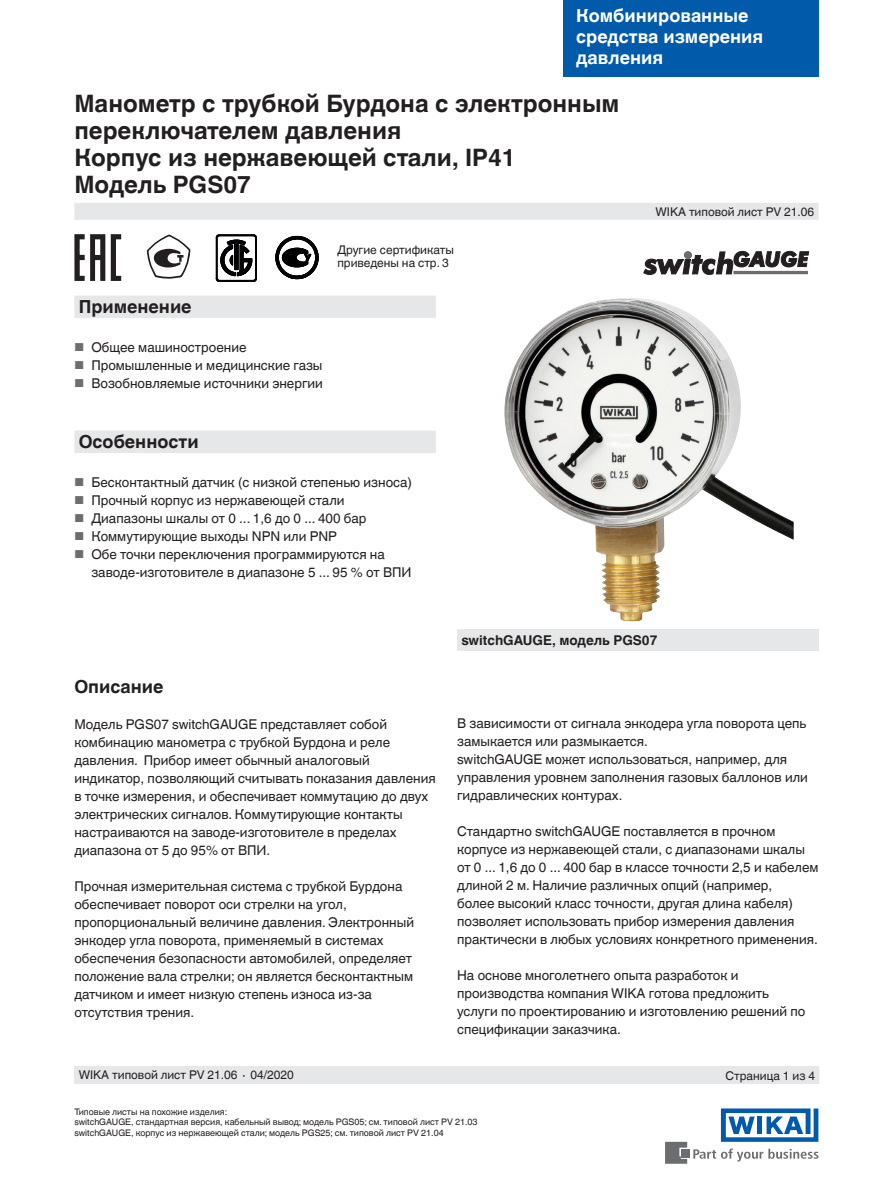
<style>
.page{position:relative;width:893px;height:1188px;background:#fff}
.page>*{position:absolute;margin:0;border:0;box-sizing:border-box;transform-origin:0 0}
.t1{font:700 24px/27px "Helvetica World";color:#231f20}
.t2{font:700 18px/21px "Helvetica World";color:#fff}
.t3{font:700 18px "Helvetica World";color:#231f20}
.t4{font:13.5px/18px "Helvetica World";color:#231f20}
.t5{font:700 13.5px "Helvetica World";color:#231f20}
.t6{font:12px/13.5px "Helvetica World";color:#231f20}
.t7{font:9px/10.5px "Helvetica World";color:#231f20}
.s1{font-size:11.55px;color:#6c6d70}
</style>
<div class="page">
<svg style="left:693px;top:1149px;width:126px;height:13px"></svg>
<div style="left:682px;top:1150px;width:8px;height:8px;background:#6c6d70"></div>
<svg style="left:665px;top:1142px;width:22px;height:22px"></svg>
<svg style="left:721px;top:1108px;width:97px;height:34px"></svg>
<div style="left:563px;top:0;width:256px;height:76px;background:#015aaa"></div>
<div style="left:74px;top:203px;width:745px;height:17px;background:#e6e7e9"></div>
<div style="left:74px;top:1066px;width:745px;height:18px;background:#e6e7e9"></div>
<img style="left:504px;top:298px;width:290px;height:324px">
<svg style="left:147px;top:235px;width:43px;height:44px"></svg>
<svg style="left:111px;top:234px;width:10px;height:47px"></svg>
<svg style="left:74px;top:234px;width:31px;height:47px"></svg>
<div style="left:457px;top:629px;width:362px;height:22px;background:#e6e7e9"></div>
<div style="left:74px;top:296px;width:362px;height:22px;background:#e6e7e9"></div>
<div style="left:74px;top:431px;width:362px;height:22px;background:#e6e7e9"></div>
<svg style="left:643px;top:251px;width:166px;height:24px"></svg>
<div style="left:684px;top:252px;width:7px;height:7px;background:#6c6d70;border-radius:50%"></div>
<div style="left:684px;top:251px;width:8px;height:8px;border:1px solid #6c6d70;border-radius:50%"></div>
<hr style="left:733px;top:271px;width:75px;height:3px;background:#6c6d70">
<svg style="left:216px;top:235px;width:41px;height:46px"></svg>
<svg style="left:276px;top:236px;width:42px;height:43px"></svg>
<h2 class="t2" style="left:576px;top:5px;width:189px">Комбинированные средства измерения давления</h2>
<h1 class="t1" style="left:74px;top:90px;width:547px">Манометр с трубкой Бурдона с электронным переключателем давления<br>Корпус из нержавеющей стали, IP41<br>Модель PGS07</h1>
<h2 class="t3" style="left:79px;top:296px;width:114px">Применение</h2>
<p class="t4" style="left:74px;top:338px;width:174px"><span class="s1">■</span> Общее машиностроение</p>
<p class="t4" style="left:74px;top:356px;width:250px"><span class="s1">■</span> Промышленные и медицинские газы</p>
<p class="t4" style="left:74px;top:374px;width:250px"><span class="s1">■</span> Возобновляемые источники энергии</p>
<p class="t6" style="left:337px;top:243px;width:118px">Другие сертификаты приведены на стр. 3</p>
<h2 class="t3" style="left:79px;top:431px;width:122px">Особенности</h2>
<p class="t4" style="left:74px;top:473px;width:339px"><span class="s1">■</span> Бесконтактный датчик (с низкой степенью износа)</p>
<p class="t4" style="left:74px;top:491px;width:272px"><span class="s1">■</span> Прочный корпус из нержавеющей стали</p>
<p class="t4" style="left:74px;top:509px;width:294px"><span class="s1">■</span> Диапазоны шкалы от 0 ... 1,6 до 0 ... 400 бар</p>
<p class="t4" style="left:74px;top:527px;width:264px"><span class="s1">■</span> Коммутирующие выходы NPN или PNP</p>
<p class="t4" style="left:91px;top:545px;width:322px;text-indent:-17px"><span class="s1">■</span> Обе точки переключения программируются на заводе-изготовителе в диапазоне 5 ... 95 % от ВПИ</p>
<p class="t6" style="left:655px;top:205px;width:160px">WIKA типовой лист PV 21.06</p>
<h2 class="t3" style="left:74px;top:676px;width:91px">Описание</h2>
<p class="t4" style="left:74px;top:715px;width:363px">Модель PGS07 switchGAUGE представляет собой комбинацию манометра с трубкой Бурдона и реле давления. Прибор имеет обычный аналоговый индикатор, позволяющий считывать показания давления в точке измерения, и обеспечивает коммутацию до двух электрических сигналов. Коммутирующие контакты настраиваются на заводе-изготовителе в пределах диапазона от 5 до 95% от ВПИ.</p>
<p class="t4" style="left:74px;top:877px;width:341px">Прочная измерительная система с трубкой Бурдона обеспечивает поворот оси стрелки на угол, пропорциональный величине давления. Электронный энкодер угла поворота, применяемый в системах обеспечения безопасности автомобилей, определяет положение вала стрелки; он является бесконтактным датчиком и имеет низкую степень износа из-за отсутствия трения.</p>
<p class="t6" style="left:79px;top:1068px;width:217px">WIKA типовой лист PV 21.06 ∙ 04/2020</p>
<p class="t5" style="left:461px;top:632px;width:198px">switchGAUGE, модель PGS07</p>
<p class="t4" style="left:457px;top:714px;width:352px">В зависимости от сигнала энкодера угла поворота цепь замыкается или размыкается.<br>switchGAUGE может использоваться, например, для управления уровнем заполнения газовых баллонов или гидравлических контурах.</p>
<p class="t4" style="left:457px;top:822px;width:363px">Стандартно switchGAUGE поставляется в прочном корпусе из нержавеющей стали, с диапазонами шкалы от 0 ... 1,6 до 0 ... 400 бар в классе точности 2,5 и кабелем длиной 2 м. Наличие различных опций (например,<br>более высокий класс точности, другая длина кабеля) позволяет использовать прибор измерения давления практически в любых условиях конкретного применения.</p>
<p class="t4" style="left:457px;top:966px;width:350px">На основе многолетнего опыта разработок и производства компания WIKA готова предложить услуги по проектированию и изготовлению решений по спецификации заказчика.</p>
<p class="t6" style="left:725px;top:1069px;width:91px">Страница 1 из 4</p>
<p class="t7" style="left:74px;top:1107px;width:405px">Типовые листы на похожие изделия:<br>switchGAUGE, стандартная версия, кабельный вывод; модель PGS05; см. типовой лист PV 21.03 switchGAUGE, корпус из нержавеющей стали; модель PGS25; см. типовой лист PV 21.04</p>
</div>
